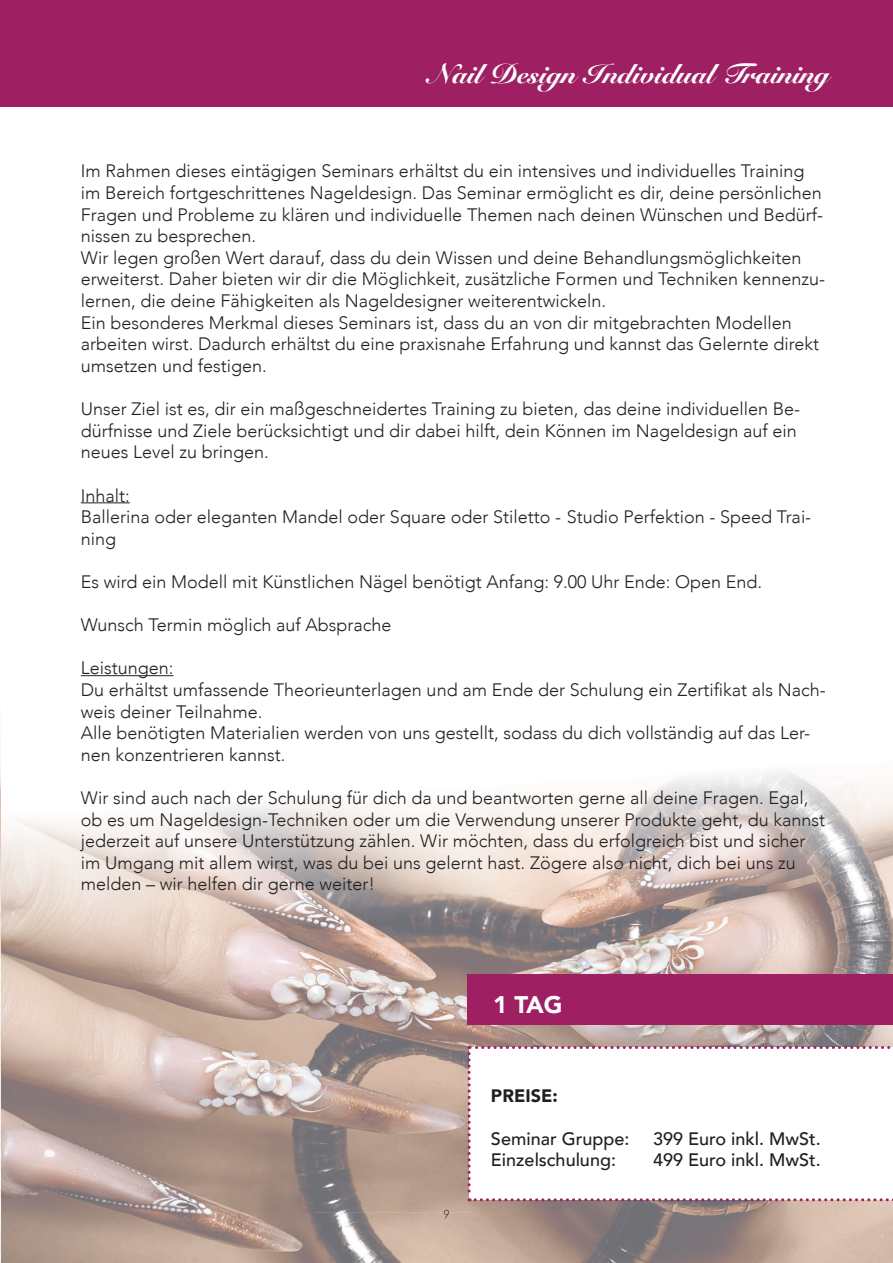
<style>
.page{position:relative;width:893px;height:1263px;background:#fff}
.page>*{position:absolute;margin:0;border:0;box-sizing:border-box;transform-origin:0 0}
.t1{font:900 27px "Snell Roundhand";color:#fff}
.t2{font:900 24px "Avenir";color:#fff}
.t3{font:300 18px/21.6px "Avenir";color:#231f20}
.t4{font:500 18px "Avenir";color:#231f20}
.t5{font:900 18px "Avenir";color:#231f20}
</style>
<div class="page">
<img style="left:1px;top:771px;width:892px;height:492px">
<svg style="left:444px;top:1209px;width:5px;height:10px"></svg>
<img style="left:0;top:739px;width:1px;height:524px">
<div style="left:0;top:0;width:893px;height:106px;background:#9e1f62"></div>
<hr style="left:81px;top:502px;width:49px;height:1px;background:#231f20">
<hr style="left:81px;top:675px;width:92px;height:1px;background:#231f20">
<div style="left:468px;top:974px;width:425px;height:51px;background:#9e1f62"></div>
<svg style="left:468px;top:1046px;width:425px;height:155px"></svg>
<h1 class="t1" style="left:428px;top:58px;width:403px">Nail Design Individual Training</h1>
<p class="t3" style="left:81px;top:160px;width:746px">Im Rahmen dieses eintägigen Seminars erhältst du ein intensives und individuelles Training im Bereich fortgeschrittenes Nageldesign. Das Seminar ermöglicht es dir, deine persönlichen Fragen und Probleme zu klären und individuelle Themen nach deinen Wünschen und Bedürf&shy;nissen zu besprechen.<br>Wir legen großen Wert darauf, dass du dein Wissen und deine Behandlungsmöglichkeiten erweiterst. Daher bieten wir dir die Möglichkeit, zusätzliche Formen und Techniken kennenzu&shy;lernen, die deine Fähigkeiten als Nageldesigner weiterentwickeln.<br>Ein besonderes Merkmal dieses Seminars ist, dass du an von dir mitgebrachten Modellen arbeiten wirst. Dadurch erhältst du eine praxisnahe Erfahrung und kannst das Gelernte direkt umsetzen und festigen.</p>
<p class="t3" style="left:81px;top:398px;width:721px">Unser Ziel ist es, dir ein maßgeschneidertes Training zu bieten, das deine individuellen Be&shy;dürfnisse und Ziele berücksichtigt und dir dabei hilft, dein Können im Nageldesign auf ein neues Level zu bringen.</p>
<p class="t3" style="left:81px;top:484px;width:732px">Inhalt:<br>Ballerina oder eleganten Mandel oder Square oder Stiletto - Studio Perfektion - Speed Trai&shy;ning</p>
<p class="t3" style="left:81px;top:571px;width:683px">Es wird ein Modell mit Künstlichen Nägel benötigt Anfang: 9.00 Uhr Ende: Open End.</p>
<p class="t3" style="left:81px;top:614px;width:312px">Wunsch Termin möglich auf Absprache</p>
<p class="t3" style="left:81px;top:657px;width:747px">Leistungen:<br>Du erhältst umfassende Theorieunterlagen und am Ende der Schulung ein Zertifikat als Nach&shy;weis deiner Teilnahme.<br>Alle benötigten Materialien werden von uns gestellt, sodass du dich vollständig auf das Ler&shy;nen konzentrieren kannst.</p>
<p class="t3" style="left:81px;top:787px;width:746px">Wir sind auch nach der Schulung für dich da und beantworten gerne all deine Fragen. Egal, ob es um Nageldesign-Techniken oder um die Verwendung unserer Produkte geht, du kannst jederzeit auf unsere Unterstützung zählen. Wir möchten, dass du erfolgreich bist und sicher im Umgang mit allem wirst, was du bei uns gelernt hast. Zögere also nicht, dich bei uns zu melden – wir helfen dir gerne weiter!</p>
<h2 class="t2" style="left:493px;top:984px;width:71px">1 TAG</h2>
<p class="t5" style="left:491px;top:1080px;width:68px">PREISE:</p>
<p class="t4" style="left:491px;top:1123px;width:140px">Seminar Gruppe:</p>
<p class="t4" style="left:653px;top:1123px;width:169px">399 Euro inkl. MwSt.</p>
<p class="t4" style="left:491px;top:1145px;width:127px">Einzelschulung:</p>
<p class="t4" style="left:653px;top:1145px;width:169px">499 Euro inkl. MwSt.</p>
</div>
